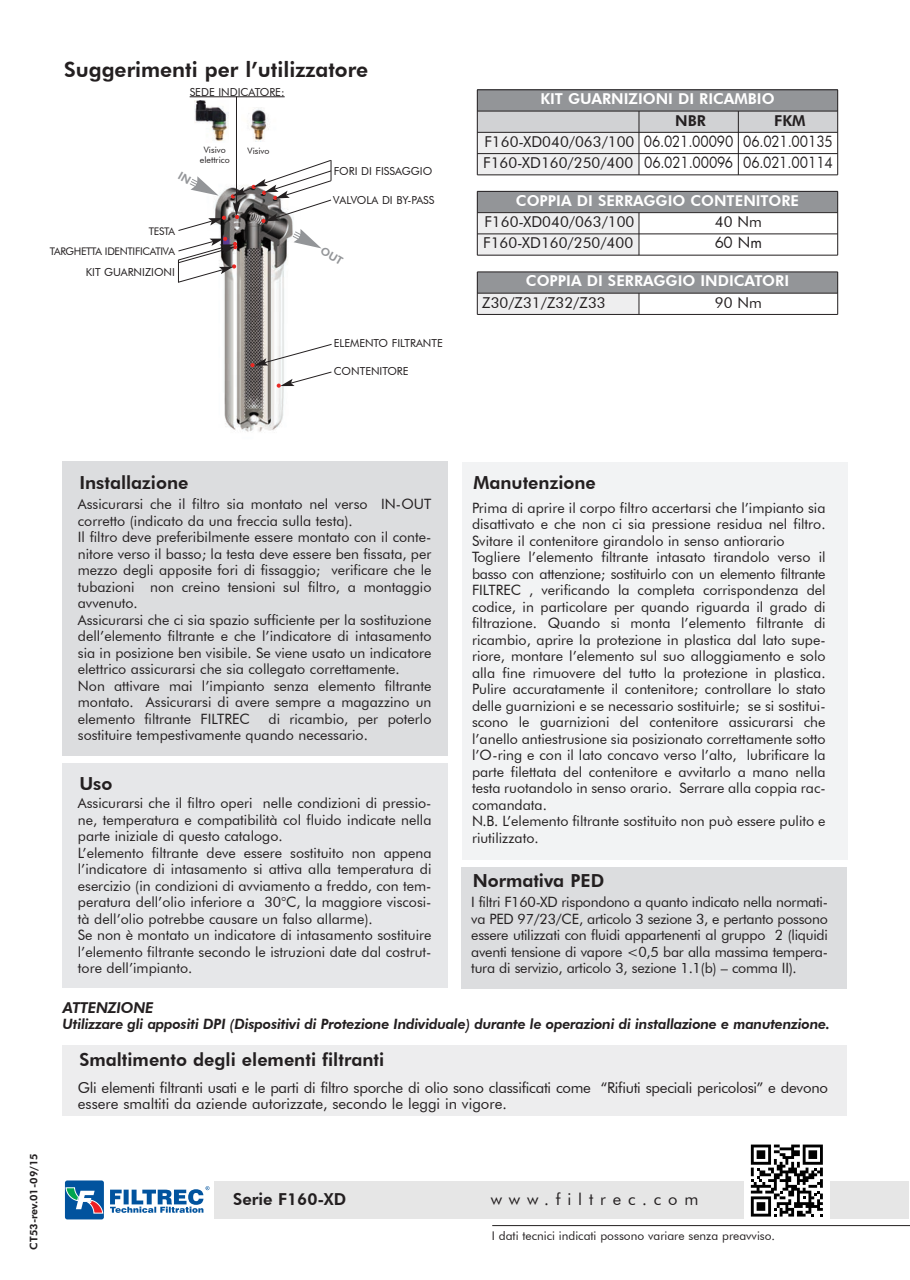
<style>
.page{position:relative;width:910px;height:1280px;background:#fff}
.page>*{position:absolute;margin:0;border:0;box-sizing:border-box;transform-origin:0 0}
.t1{font:800 21px "Futura BT";color:#231f20}
.t2{font:800 18px "Futura BT";color:#231f20}
.t3{font:16.5px "Futura BT";letter-spacing:.415em;color:#231f20}
.t4{font:800 16.5px "Futura BT";color:#231f20}
.t5{font:15px/16.5px "Futura BT";letter-spacing:-.015em;color:#231f20}
.t6{font:15px/21.3px "Futura";color:#231f20;scale:.9 1}
.t7{font:800 15px "Futura BT";color:#fff}
.t8{font:italic 800 15px "Futura BT";letter-spacing:-.02em;color:#231f20}
.t9{font:800 15px "Futura BT";color:#231f20}
.t10{font:15px "Futura";color:#231f20}
.t11{font:14.25px/16.5px "Futura BT";color:#231f20}
.t12{font:italic 800 14.25px "Futura BT";letter-spacing:-.02em;color:#231f20}
.t13{font:12px "Futura BT";color:#231f20}
.t14{font:10.95px "Futura BT";color:#231f20}
.t15{font:10.5px "Futura BT";letter-spacing:-.03em;color:#231f20}
.t16{font:800 10.5px "Futura BT";color:#231f20}
.t17{font:8.85px/9.9px "Futura BT";color:#231f20;text-align:center}
.s1{font-family:"Futura BT"}
</style>
<div class="page">
<img style="left:224px;top:283px;width:60px;height:149px">
<div style="left:477px;top:90px;width:361px;height:21px;background:#939598"></div>
<div style="left:477px;top:111px;width:162px;height:21px;background:#d1d2d4"></div>
<div style="left:639px;top:111px;width:99px;height:21px;background:#d1d2d4"></div>
<div style="left:738px;top:111px;width:100px;height:21px;background:#d1d2d4"></div>
<div style="left:477px;top:132px;width:162px;height:22px;background:#eeeeef"></div>
<div style="left:477px;top:154px;width:162px;height:21px;background:#eeeeef"></div>
<hr style="left:477px;top:90px;width:1px;height:85px;background:#231f20">
<hr style="left:639px;top:111px;width:1px;height:64px;background:#231f20">
<hr style="left:738px;top:111px;width:1px;height:64px;background:#231f20">
<hr style="left:837px;top:90px;width:1px;height:85px;background:#231f20">
<hr style="left:477px;top:90px;width:361px;height:1px;background:#231f20">
<hr style="left:477px;top:111px;width:361px;height:1px;background:#231f20">
<hr style="left:477px;top:132px;width:361px;height:1px;background:#231f20">
<hr style="left:477px;top:153px;width:361px;height:1px;background:#231f20">
<hr style="left:477px;top:175px;width:361px;height:1px;background:#231f20">
<div style="left:477px;top:191px;width:361px;height:22px;background:#939598"></div>
<div style="left:477px;top:213px;width:162px;height:21px;background:#eeeeef"></div>
<div style="left:477px;top:234px;width:162px;height:21px;background:#eeeeef"></div>
<hr style="left:477px;top:191px;width:1px;height:64px;background:#231f20">
<hr style="left:639px;top:213px;width:1px;height:42px;background:#231f20">
<hr style="left:837px;top:191px;width:1px;height:64px;background:#231f20">
<hr style="left:477px;top:191px;width:361px;height:1px;background:#231f20">
<hr style="left:477px;top:212px;width:361px;height:1px;background:#231f20">
<hr style="left:477px;top:234px;width:361px;height:1px;background:#231f20">
<hr style="left:477px;top:255px;width:361px;height:1px;background:#231f20">
<div style="left:477px;top:272px;width:361px;height:21px;background:#939598"></div>
<div style="left:477px;top:293px;width:162px;height:21px;background:#eeeeef"></div>
<hr style="left:477px;top:272px;width:1px;height:42px;background:#231f20">
<svg style="left:639px;top:294px;width:1px;height:20px"></svg>
<hr style="left:837px;top:272px;width:1px;height:42px;background:#231f20">
<hr style="left:477px;top:272px;width:361px;height:1px;background:#231f20">
<hr style="left:477px;top:293px;width:361px;height:1px;background:#231f20">
<hr style="left:477px;top:314px;width:361px;height:1px;background:#231f20">
<hr style="left:492px;top:1225px;width:418px;height:1px;background:#231f20">
<div style="left:215px;top:1181px;width:694px;height:38px;background:#e6e6e6"></div>
<svg style="left:65px;top:1180px;width:39px;height:39px;background:#3a73a5"></svg>
<svg style="left:110px;top:1186px;width:99px;height:27px"></svg>
<div style="left:744px;top:1138px;width:85px;height:85px;background:#fff"></div>
<svg style="left:751px;top:1144px;width:72px;height:72px"></svg>
<svg style="left:250px;top:343px;width:82px;height:45px"></svg>
<hr style="left:236px;top:97px;width:1px;height:108px;background:#231f20">
<hr style="left:190px;top:96px;width:95px;height:1px;background:#231f20">
<img style="left:195px;top:101px;width:34px;height:40px">
<img style="left:248px;top:108px;width:21px;height:34px">
<div style="left:63px;top:461px;width:385px;height:295px;background:#dcdddf"></div>
<div style="left:462px;top:462px;width:385px;height:398px;background:#f2f3f4"></div>
<div style="left:63px;top:763px;width:385px;height:224px;background:#e6e7e9"></div>
<div style="left:63px;top:1045px;width:784px;height:70px;background:#ededee"></div>
<div style="left:461px;top:867px;width:386px;height:122px;background:#dcdddf"></div>
<svg style="left:178px;top:160px;width:154px;height:123px"></svg>
<h1 class="t1" style="left:64px;top:57px;width:306px">Suggerimenti per l’utilizzatore</h1>
<p class="t14" style="left:190px;top:85px;width:97px">SEDE INDICATORE:</p>
<p class="t17" style="left:200px;top:145px;width:31px">Visivo elettrico</p>
<p class="t17" style="left:248px;top:146px;width:23px">Visivo</p>
<p class="t15" style="left:149px;top:225px;width:28px">TESTA</p>
<p class="t15" style="left:50px;top:245px;width:127px">TARGHETTA IDENTIFICATIVA</p>
<p class="t14" style="left:86px;top:265px;width:91px">KIT GUARNIZIONI</p>
<p class="t14" style="left:334px;top:164px;width:100px">FORI DI FISSAGGIO</p>
<p class="t14" style="left:333px;top:193px;width:103px">VALVOLA DI BY-PASS</p>
<p class="t14" style="left:334px;top:337px;width:111px">ELEMENTO FILTRANTE</p>
<p class="t14" style="left:334px;top:365px;width:76px">CONTENITORE</p>
<p class="t7" style="left:540px;top:90px;width:236px">KIT GUARNIZIONI DI RICAMBIO</p>
<p class="t9" style="left:675px;top:111px;width:32px">NBR</p>
<p class="t9" style="left:774px;top:111px;width:33px">FKM</p>
<p class="t6" style="left:483px;top:130px;width:390px"><span class="s1">F160-XD040/063/100</span> 06.021.00090 06.021.00135<br><span class="s1">F160-XD160/250/400</span> 06.021.00096 06.021.00114</p>
<p class="t7" style="left:516px;top:191px;width:285px">COPPIA DI SERRAGGIO CONTENITORE</p>
<p class="t5" style="left:484px;top:213px;width:152px">F160-XD040/063/100</p>
<p class="t5" style="left:715px;top:213px;width:48px">40 Nm</p>
<p class="t5" style="left:483px;top:235px;width:152px">F160-XD160/250/400</p>
<p class="t10" style="left:715px;top:233px;width:49px">60 Nm</p>
<p class="t7" style="left:526px;top:272px;width:265px">COPPIA DI SERRAGGIO INDICATORI</p>
<p class="t5" style="left:482px;top:294px;width:125px">Z30/Z31/Z32/Z33</p>
<p class="t5" style="left:715px;top:294px;width:48px">90 Nm</p>
<p class="t16" style="left:27px;top:1249px;width:98px;rotate:-90deg">CT53-rev.01-09/15</p>
<p class="t2" style="left:79px;top:471px;width:111px">Installazione</p>
<p class="t11" style="left:78px;top:496px;width:355px">Assicurarsi che il filtro sia montato nel verso IN-OUT corretto (indicato da una freccia sulla testa).<br>Il filtro deve preferibilmente essere montato con il conte&shy;nitore verso il basso; la testa deve essere ben fissata, per mezzo degli apposite fori di fissaggio; verificare che le tubazioni non creino tensioni sul filtro, a montaggio avvenuto.<br>Assicurarsi che ci sia spazio sufficiente per la sostituzione dell’elemento filtrante e che l’indicatore di intasamento sia in posizione ben visibile. Se viene usato un indicatore elettrico assicurarsi che sia collegato correttamente.<br>Non attivare mai l’impianto senza elemento filtrante montato. Assicurarsi di avere sempre a magazzino un elemento filtrante FILTREC</p>
<p class="t11" style="left:78px;top:710px;width:355px;text-indent:191px">di ricambio, per poterlo sostituire tempestivamente quando necessario.</p>
<p class="t2" style="left:79px;top:773px;width:35px">Uso</p>
<p class="t11" style="left:78px;top:795px;width:355px">Assicurarsi che il filtro operi nelle condizioni di pressio&shy;ne, temperatura e compatibilità col fluido indicate nella parte iniziale di questo catalogo.<br>L’elemento filtrante deve essere sostituito non appena l’indicatore di intasamento si attiva alla temperatura di esercizio (in condizioni di avviamento a freddo, con tem&shy;peratura dell’olio inferiore a 30°C, la maggiore viscosi&shy;tà dell’olio potrebbe causare un falso allarme).<br>Se non è montato un indicatore di intasamento sostituire l’elemento filtrante secondo le istruzioni date dal costrut&shy;tore dell’impianto.</p>
<p class="t2" style="left:473px;top:472px;width:124px">Manutenzione</p>
<p class="t11" style="left:472px;top:499px;width:355px">Prima di aprire il corpo filtro accertarsi che l’impianto sia disattivato e che non ci sia pressione residua nel filtro.<br>Svitare il contenitore girandolo in senso antiorario Togliere l’elemento filtrante intasato tirandolo verso il basso con attenzione; sostituirlo con un elemento filtrante FILTREC , verificando la completa corrispondenza del codice, in particolare per quando riguarda il grado di filtrazione. Quando si monta l’elemento filtrante di ricambio, aprire la protezione in plastica dal lato supe&shy;riore, montare l’elemento sul suo alloggiamento e solo alla fine rimuovere del tutto la protezione in plastica.<br>Pulire accuratamente il contenitore; controllare lo stato delle guarnizioni e se necessario sostituirle; se si sostitui&shy;scono le guarnizioni del contenitore assicurarsi che l’anello antiestrusione sia posizionato correttamente sotto l’O-ring e con il lato concavo verso l’alto, lubrificare la parte filettata del contenitore e avvitarlo a mano nella testa ruotandolo in senso orario. Serrare alla coppia rac&shy;comandata.<br>N.B. L’elemento filtrante sostituito non può essere pulito e riutilizzato.</p>
<p class="t2" style="left:473px;top:870px;width:133px">Normativa PED</p>
<p class="t11" style="left:471px;top:894px;width:358px;text-align:justify">I filtri F160-XD rispondono a quanto indicato nella normati&shy;va PED 97/23/CE, articolo 3 sezione 3, e pertanto possono essere utilizzati con fluidi appartenenti al gruppo 2 (liquidi aventi tensione di vapore &lt;0,5 bar alla massima tempera&shy;tura di servizio, articolo 3, sezione 1.1(b) – comma II).</p>
<p class="t8" style="left:63px;top:998px;width:93px">ATTENZIONE</p>
<p class="t12" style="left:63px;top:1015px;width:769px">Utilizzare gli appositi DPI (Dispositivi di Protezione Individuale) durante le operazioni di installazione e manutenzione.</p>
<p class="t2" style="left:79px;top:1048px;width:306px">Smaltimento degli elementi filtranti</p>
<p class="t5" style="left:78px;top:1079px;width:752px">Gli elementi filtranti usati e le parti di filtro sporche di olio sono classificati come “Rifiuti speciali pericolosi” e devono essere smaltiti da aziende autorizzate, secondo le leggi in vigore.</p>
<p class="t4" style="left:233px;top:1189px;width:114px">Serie F160-XD</p>
<p class="t3" style="left:491px;top:1189px;width:209px">www.filtrec.com</p>
<p class="t13" style="left:492px;top:1228px;width:285px">I dati tecnici indicati possono variare senza preavviso.</p>
</div>
